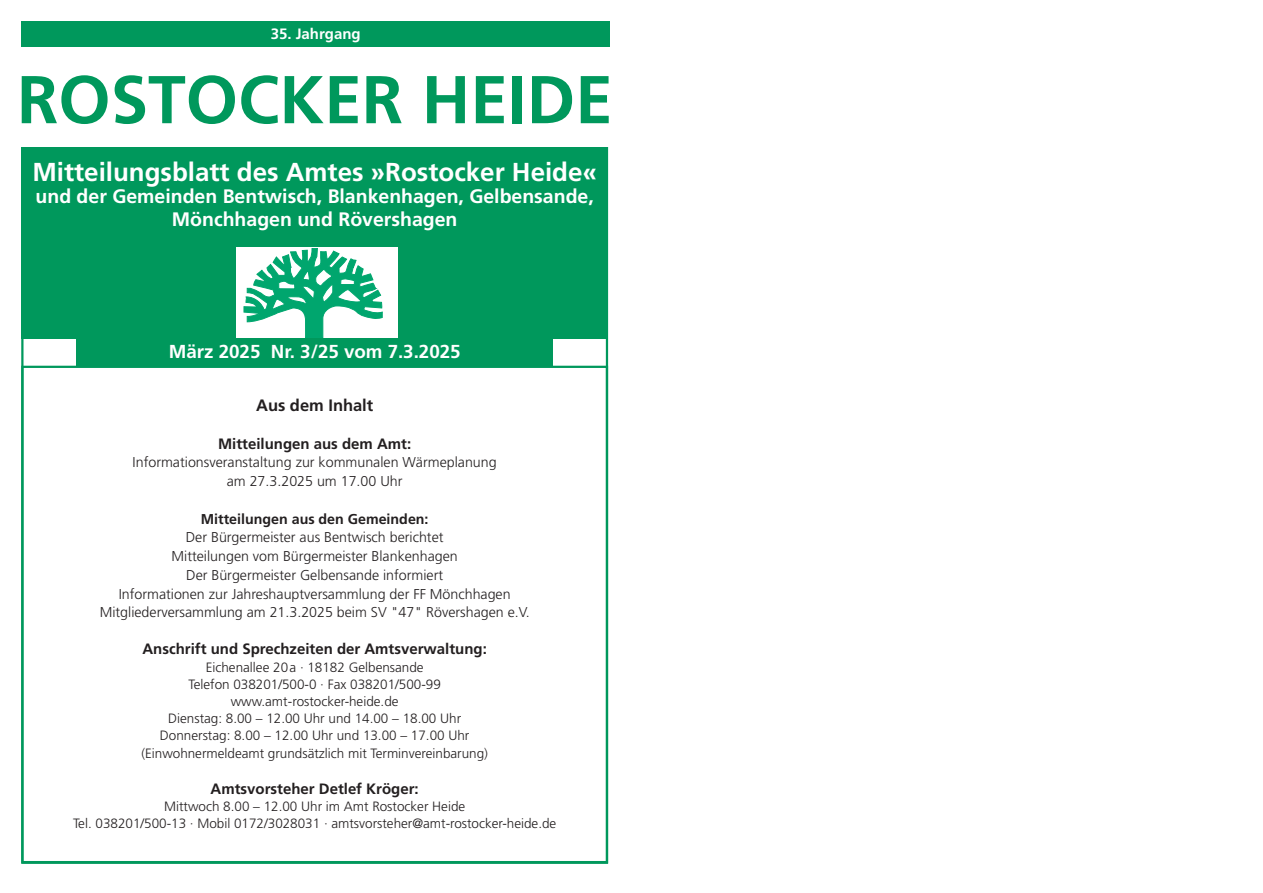
<style>
.page{position:relative;width:1263px;height:893px;background:#fff}
.page>*{position:absolute;margin:0;border:0;box-sizing:border-box;transform-origin:0 0}
.t1{font:700 67.5px "Frutiger";color:#00985c}
.t2{font:700 25.95px "Frutiger";color:#fff}
.t3{font:700 19.5px/22.5px "Frutiger";color:#fff;text-align:center}
.t4{font:700 18.75px "Frutiger";color:#fff}
.t5{font:700 16.5px "Frutiger";color:#231f20}
.t6{font:700 15px "Frutiger";color:#231f20}
.t7{font:700 15px "Frutiger";color:#fff}
.t8{font:300 14.25px/18.8px "Frutiger";color:#231f20;text-align:center}
.t9{font:700 14.25px "Frutiger";color:#231f20}
.t10{font:300 13.5px/17.1px "Frutiger";color:#231f20;text-align:center}
</style>
<div class="page">
<div style="left:21px;top:147px;width:587px;height:191px;background:#00985c"></div>
<div style="left:21px;top:21px;width:589px;height:26px;background:#00985c"></div>
<div style="left:236px;top:247px;width:162px;height:97px;background:#fff"></div>
<svg style="left:244px;top:248px;width:138px;height:90px"></svg>
<div style="left:77px;top:338px;width:476px;height:28px;background:#00985c"></div>
<div style="left:21px;top:366px;width:587px;height:498px;border:2px solid #00985c"></div>
<p class="t7" style="left:271px;top:28px;width:91px">35. Jahrgang</p>
<h1 class="t1" style="left:17px;top:73px;width:597px">ROSTOCKER HEIDE</h1>
<h2 class="t2" style="left:32px;top:161px;width:566px">Mitteilungsblatt des Amtes »Rostocker Heide«</h2>
<h3 class="t3" style="left:36px;top:187px;width:560px">und der Gemeinden Bentwisch, Blankenhagen, Gelbensande,<br>Mönchhagen und Rövershagen</h3>
<h3 class="t4" style="left:169px;top:344px;width:293px">März 2025 Nr. 3/25 vom 7.3.2025</h3>
<p class="t5" style="left:256px;top:399px;width:119px">Aus dem Inhalt</p>
<p class="t6" style="left:218px;top:437px;width:195px">Mitteilungen aus dem Amt:</p>
<p class="t8" style="left:133px;top:454px;width:366px">Informationsveranstaltung zur kommunalen Wärmeplanung am 27.3.2025 um 17.00 Uhr</p>
<p class="t9" style="left:201px;top:513px;width:229px">Mitteilungen aus den Gemeinden:</p>
<p class="t8" style="left:100px;top:529px;width:431px">Der Bürgermeister aus Bentwisch berichtet<br>Mitteilungen vom Bürgermeister Blankenhagen<br>Der Bürgermeister Gelbensande informiert<br>Informationen zur Jahreshauptversammlung der FF Mönchhagen Mitgliederversammlung am 21.3.2025 beim SV "47" Rövershagen e.V.</p>
<p class="t6" style="left:142px;top:643px;width:346px">Anschrift und Sprechzeiten der Amtsverwaltung:</p>
<p class="t10" style="left:141px;top:660px;width:348px">Eichenallee 20a · 18182 Gelbensande<br>Telefon 038201/500-0 · Fax 038201/500-99 www.amt-rostocker-heide.de<br>Dienstag: 8.00 – 12.00 Uhr und 14.00 – 18.00 Uhr Donnerstag: 8.00 – 12.00 Uhr und 13.00 – 17.00 Uhr (Einwohnermeldeamt grundsätzlich mit Terminvereinbarung)</p>
<p class="t6" style="left:211px;top:782px;width:210px">Amtsvorsteher Detlef Kröger:</p>
<p class="t10" style="left:73px;top:799px;width:485px">Mittwoch 8.00 – 12.00 Uhr im Amt Rostocker Heide<br>Tel. 038201/500-13 · Mobil 0172/3028031 · amtsvorsteher@amt-rostocker-heide.de</p>
</div>
